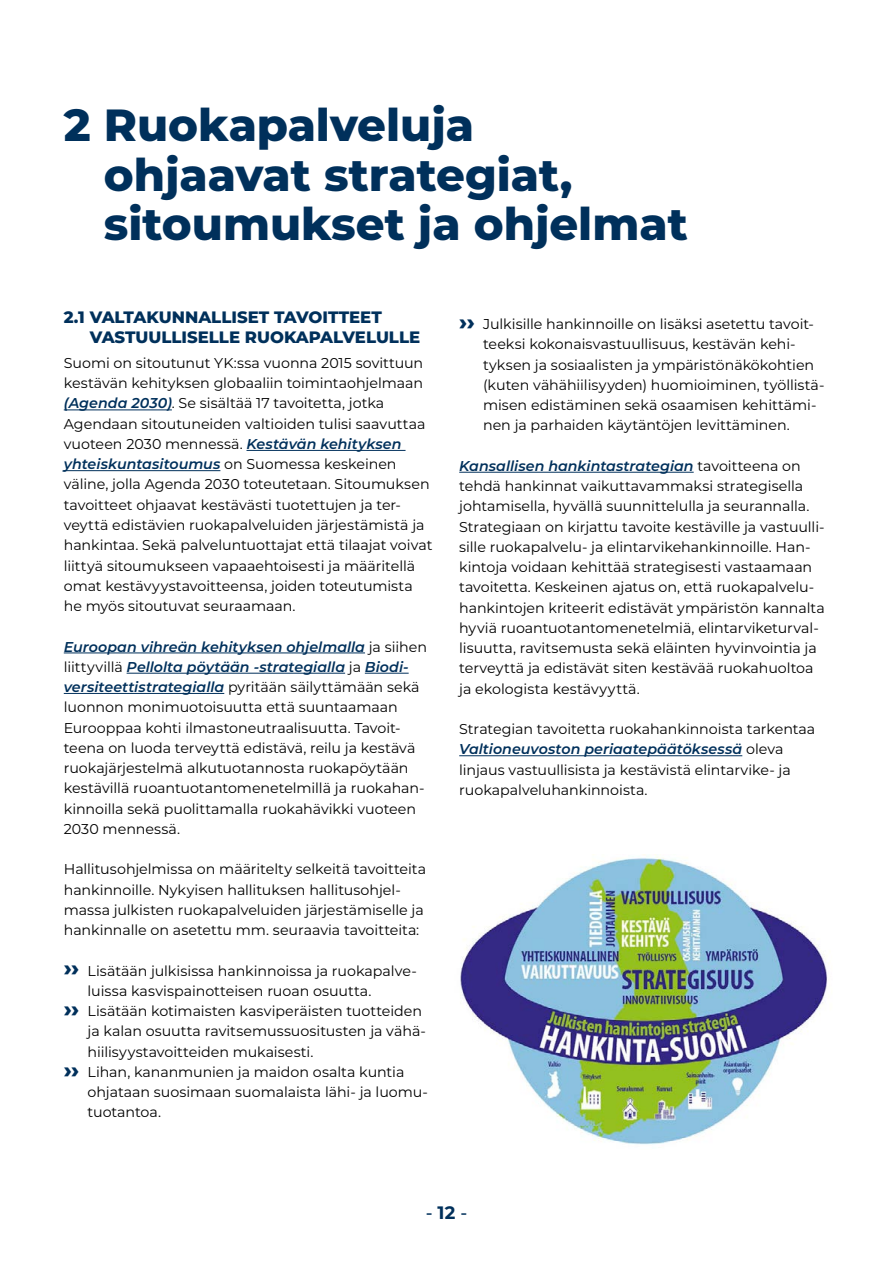
<style>
.page{position:relative;width:893px;height:1263px;background:#fff}
.page>*{position:absolute;margin:0;border:0;box-sizing:border-box;transform-origin:0 0}
._1_otsikko{font:800 45px/49.5px "Montserrat";color:#00305b}
.t1{font:500 18px "Montserrat";color:#00305b}
._2_otsikko{font:800 16.5px/20.2px "Montserrat";color:#00305b}
.leipateksti{font:14.25px/20.2px "Montserrat";letter-spacing:-.005em;color:#000}
.s1{font-weight:600;font-style:italic;color:#00305b}
.s2{font-weight:800;font-size:22.5px;color:#00305b}
.s3{font-weight:700}
</style>
<div class="page">
<hr style="left:64px;top:409px;width:108px;height:1px;background:#00305b">
<hr style="left:246px;top:450px;width:160px;height:1px;background:#00305b">
<hr style="left:64px;top:470px;width:156px;height:1px;background:#00305b">
<hr style="left:64px;top:652px;width:301px;height:1px;background:#00305b">
<hr style="left:127px;top:673px;width:218px;height:1px;background:#00305b">
<hr style="left:365px;top:673px;width:44px;height:1px;background:#00305b">
<hr style="left:64px;top:693px;width:160px;height:1px;background:#00305b">
<hr style="left:459px;top:472px;width:235px;height:1px;background:#00305b">
<hr style="left:459px;top:755px;width:283px;height:1px;background:#00305b">
<img style="left:460px;top:854px;width:369px;height:291px">
<p class="_1_otsikko" style="left:104px;top:98px;width:585px;text-indent:-40px">2 Ruokapalveluja ohjaavat strategiat, sitoumukset ja ohjelmat</p>
<p class="_2_otsikko" style="left:90px;top:306px;width:332px;text-indent:-26px">2.1 VALTAKUNNALLISET TAVOITTEET<br>VASTUULLISELLE RUOKAPALVELULLE</p>
<p class="leipateksti" style="left:64px;top:352px;width:370px">Suomi on sitoutunut YK:ssa vuonna 2015 sovittuun kestävän kehityksen globaaliin toimintaohjelmaan <span class="s1">(Agenda 2030)</span>. Se sisältää 17 tavoitetta, jotka Agendaan sitoutuneiden valtioiden tulisi saavuttaa vuoteen 2030 mennessä. <span class="s1">Kestävän kehityksen yhteiskuntasitoumus</span> on Suomessa keskeinen väline, jolla Agenda 2030 toteutetaan. Sitoumuksen tavoitteet ohjaavat kestävästi tuotettujen ja ter&shy;veyttä edistävien ruokapalveluiden järjestämistä ja hankintaa. Sekä palveluntuottajat että tilaajat voivat liittyä sitoumukseen vapaaehtoisesti ja määritellä omat kestävyystavoitteensa, joiden toteutumista he myös sitoutuvat seuraamaan.</p>
<p class="leipateksti" style="left:64px;top:636px;width:365px"><span class="s1">Euroopan vihreän kehityksen ohjelmalla</span> ja siihen liittyvillä <span class="s1">Pellolta pöytään -strategialla</span> ja <span class="s1">Biodi&shy;versiteettistrategialla</span> pyritään säilyttämään sekä luonnon monimuotoisuutta että suuntaamaan Eurooppaa kohti ilmastoneutraalisuutta. Tavoit&shy;teena on luoda terveyttä edistävä, reilu ja kestävä ruokajärjestelmä alkutuotannosta ruokapöytään kestävillä ruoantuotantomenetelmillä ja ruokahan&shy;kinnoilla sekä puolittamalla ruokahävikki vuoteen 2030 mennessä.</p>
<p class="leipateksti" style="left:64px;top:858px;width:364px">Hallitusohjelmissa on määritelty selkeitä tavoitteita hankinnoille. Nykyisen hallituksen hallitusohjel&shy;massa julkisten ruokapalveluiden järjestämiselle ja hankinnalle on asetettu mm. seuraavia tavoitteita:</p>
<p class="leipateksti" style="left:88px;top:960px;width:331px;text-indent:-24px"><span class="s2">››</span> Lisätään julkisissa hankinnoissa ja ruokapalve&shy;luissa kasvispainotteisen ruoan osuutta.</p>
<p class="leipateksti" style="left:88px;top:1000px;width:340px;text-indent:-24px"><span class="s2">››</span> Lisätään kotimaisten kasviperäisten tuotteiden ja kalan osuutta ravitsemussuositusten ja vähä&shy;hiilisyystavoitteiden mukaisesti.</p>
<p class="leipateksti" style="left:88px;top:1061px;width:342px;text-indent:-24px"><span class="s2">››</span> Lihan, kananmunien ja maidon osalta kuntia ohjataan suosimaan suomalaista lähi- ja luomu&shy;tuotantoa.</p>
<p class="leipateksti" style="left:483px;top:313px;width:343px;text-indent:-24px"><span class="s2">››</span> Julkisille hankinnoille on lisäksi asetettu tavoit&shy;teeksi kokonaisvastuullisuus, kestävän kehi&shy;tyksen ja sosiaalisten ja ympäristönäkökohtien (kuten vähähiilisyyden) huomioiminen, työllistä&shy;misen edistäminen sekä osaamisen kehittämi&shy;nen ja parhaiden käytäntöjen levittäminen.</p>
<p class="leipateksti" style="left:459px;top:455px;width:367px"><span class="s1">Kansallisen hankintastrategian</span> tavoitteena on tehdä hankinnat vaikuttavammaksi strategisella johtamisella, hyvällä suunnittelulla ja seurannalla.<br>Strategiaan on kirjattu tavoite kestäville ja vastuulli&shy;sille ruokapalvelu- ja elintarvikehankinnoille. Han&shy;kintoja voidaan kehittää strategisesti vastaamaan tavoitetta. Keskeinen ajatus on, että ruokapalvelu&shy;hankintojen kriteerit edistävät ympäristön kannalta hyviä ruoantuotantomenetelmiä, elintarviketurval&shy;lisuutta, ravitsemusta sekä eläinten hyvinvointia ja terveyttä ja edistävät siten kestävää ruokahuoltoa ja ekologista kestävyyttä.</p>
<p class="leipateksti" style="left:459px;top:718px;width:358px">Strategian tavoitetta ruokahankinnoista tarkentaa <span class="s1">Valtioneuvoston periaatepäätöksessä</span> oleva linjaus vastuullisista ja kestävistä elintarvike- ja ruokapalveluhankinnoista.</p>
<p class="t1" style="left:426px;top:1200px;width:43px">- <span class="s3">12</span> -</p>
</div>
